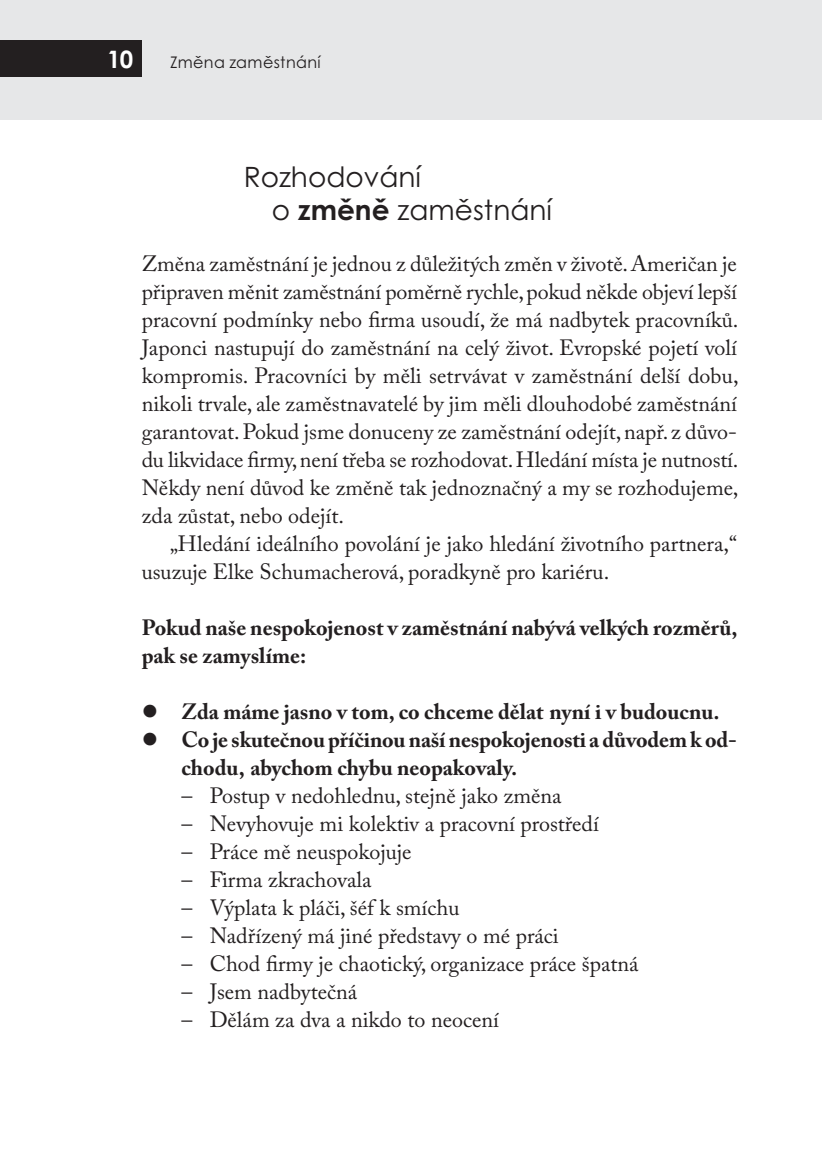
<style>
.page{position:relative;width:822px;height:1174px;background:#fff}
.page>*{position:absolute;margin:0;border:0;box-sizing:border-box;transform-origin:0 0}
.t1{font:28px/33.6px "Century Gothic";color:#231f20}
.t2{font:700 24px "Century Gothic";color:#fff}
.t3{font:22px/28px "Adobe Caslon Pro";color:#231f20;text-align:justify}
.t4{font:700 22px/28px "Adobe Caslon Pro";color:#231f20}
.t5{font:16px "Century Gothic";letter-spacing:.02em;color:#231f20}
.s1{font-weight:700}
</style>
<div class="page">
<div style="left:0;top:0;width:822px;height:120px;background:#e6e7e8"></div>
<div style="left:0;top:40px;width:142px;height:36px;background:#231f20"></div>
<p class="t2" style="left:107px;top:50px;width:28px">10</p>
<p class="t5" style="left:170px;top:53px;width:152px">Změna zaměstnání</p>
<p class="t1" style="left:272px;top:160px;width:282px;text-indent:-28px">Rozhodování<br>o <span class="s1">změně</span> zaměstnání</p>
<p class="t3" style="left:142px;top:252px;width:598px">Změna zaměstnání je jednou z důležitých změn v životě. Američan je připraven měnit zaměstnání poměrně rychle, pokud někde objeví lepší pracovní podmínky nebo firma usoudí, že má nadbytek pracovníků.<br>Japonci nastupují do zaměstnání na celý život. Evropské pojetí volí kompromis. Pracovníci by měli setrvávat v zaměstnání delší dobu, nikoli trvale, ale zaměstnavatelé by jim měli dlouhodobé zaměstnání garantovat. Pokud jsme donuceny ze zaměstnání odejít, např. z důvo&shy;du likvidace firmy, není třeba se rozhodovat. Hledání místa je nutností.<br>Někdy není důvod ke změně tak jednoznačný a my se rozhodujeme, zda zůstat, nebo odejít.</p>
<p class="t3" style="left:142px;top:532px;width:597px;text-indent:28px">„Hledání ideálního povolání je jako hledání životního partnera,“ usuzuje Elke Schumacherová, poradkyně pro kariéru.</p>
<p class="t4" style="left:142px;top:616px;width:597px">Pokud naše nespokojenost v zaměstnání nabývá velkých rozměrů, pak se zamyslíme:</p>
<p class="t4" style="left:181px;top:700px;width:557px">Zda máme jasno v tom, co chceme dělat nyní i v budoucnu.<br>Co je skutečnou příčinou naší nespokojenosti a důvodem k od&shy;chodu, abychom chybu neopakovaly.</p>
<p class="t3" style="left:210px;top:784px;width:430px;text-align:left">Postup v nedohlednu, stejně jako změna<br>Nevyhovuje mi kolektiv a pracovní prostředí<br>Práce mě neuspokojuje<br>Firma zkrachovala<br>Výplata k pláči, šéf k smíchu<br>Nadřízený má jiné představy o mé práci<br>Chod firmy je chaotický, organizace práce špatná<br>Jsem nadbytečná<br>Dělám za dva a nikdo to neocení</p>
<p class="t3" style="left:181px;top:784px;width:12px">– – – – – – – – –</p>
</div>
